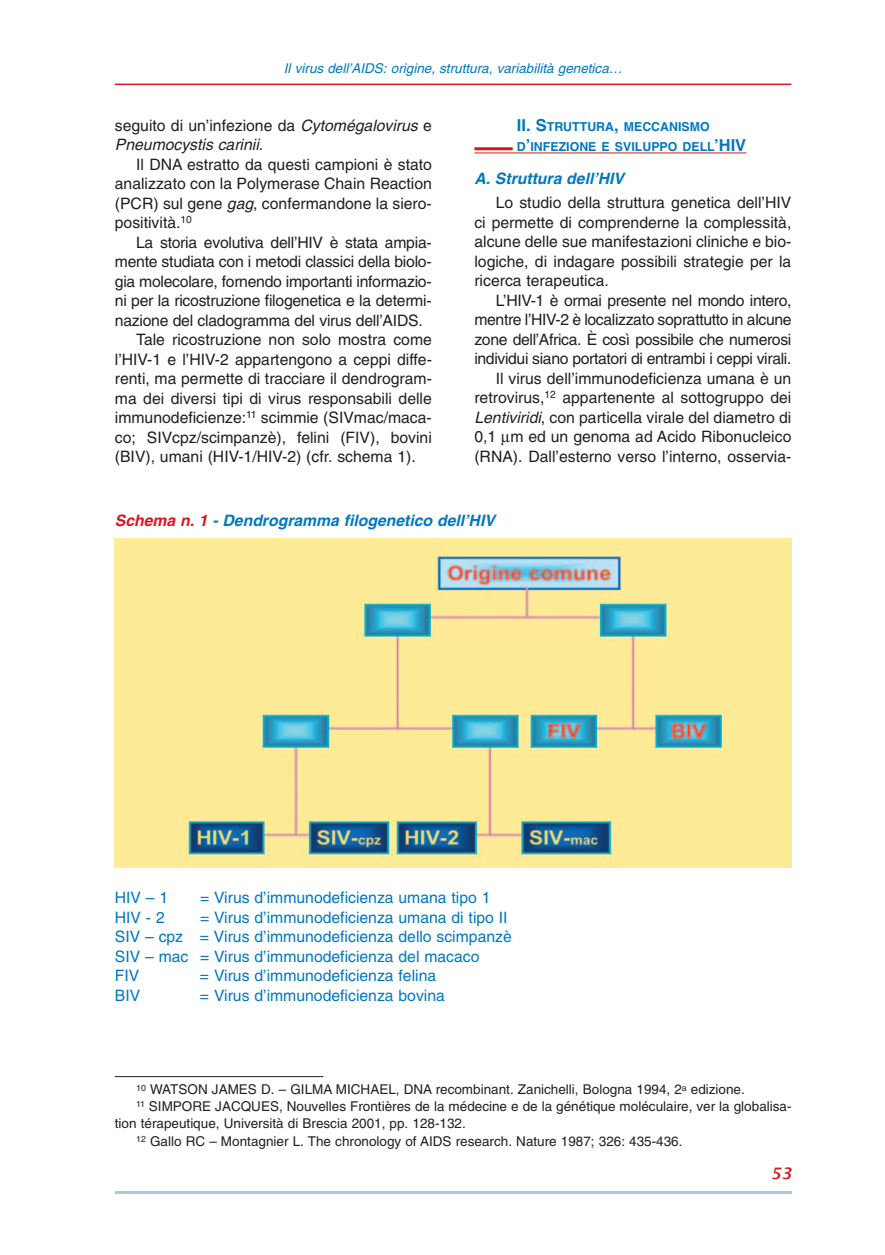
<style>
.page{position:relative;width:885px;height:1255px;background:#fff}
.page>*{position:absolute;margin:0;border:0;box-sizing:border-box;transform-origin:0 0}
.t1{font:15.75px/19.5px "Helvetica";color:#231f20;text-align:justify}
.t2{font:15.75px/19.5px "Helvetica";color:#0078c0}
.t3{font:italic 700 15.75px "Helvetica";color:#0078c0}
.t4{font:italic 15.75px/19.5px "Helvetica";color:#231f20}
.t5{font:italic 600 15.75px "Lucida Sans";color:#d7171f}
.t6{font:13.5px "Helvetica";color:#231f20}
.t7{font:italic 13.5px "Helvetica";color:#0078c0}
.t8{font:700 12.3px/19.5px "Helvetica";color:#0078c0}
.s1{font-style:normal}
.s2{font-style:italic}
.s3{font-size:16.5px}
.s4{color:#d7171f}
</style>
<div class="page">
<hr style="left:115px;top:1191px;width:676px;height:3px;background:#adc7e7">
<hr style="left:115px;top:84px;width:676px;height:1px;background:#d7171f">
<hr style="left:115px;top:1076px;width:208px;height:1px;background:#231f20">
<img style="left:115px;top:538px;width:676px;height:329px">
<hr style="left:474px;top:147px;width:38px;height:3px;background:#d7171f">
<hr style="left:474px;top:153px;width:272px;height:1px;background:#d7171f">
<p class="t7" style="left:284px;top:63px;width:340px">Il virus dell’AIDS: origine, struttura, variabilità genetica…</p>
<p class="t4" style="left:115px;top:117px;width:318px"><span class="s1">seguito di un’infezione da</span> Cytomégalovirus <span class="s1">e<br></span>Pneumocystis carinii<span class="s1">.</span></p>
<p class="t1" style="left:115px;top:156px;width:318px;text-indent:21px">Il DNA estratto da questi campioni è stato analizzato con la Polymerase Chain Reaction (PCR) sul gene <span class="s2">gag</span>, confermandone la siero&shy;positività.<sup>10</sup></p>
<p class="t1" style="left:136px;top:234px;width:297px">La storia evolutiva dell’HIV è stata ampia-</p>
<p class="t1" style="left:115px;top:253px;width:318px">mente studiata con i metodi classici della biolo-</p>
<p class="t1" style="left:115px;top:273px;width:318px">gia molecolare, fornendo importanti informazio-</p>
<p class="t1" style="left:115px;top:292px;width:318px">ni per la ricostruzione filogenetica e la determi-</p>
<p class="t1" style="left:115px;top:312px;width:309px">nazione del cladogramma del virus dell’AIDS.</p>
<p class="t1" style="left:136px;top:331px;width:297px">Tale ricostruzione non solo mostra come</p>
<p class="t1" style="left:115px;top:351px;width:318px">l’HIV-1 e l’HIV-2 appartengono a ceppi diffe-</p>
<p class="t1" style="left:115px;top:370px;width:318px">renti, ma permette di tracciare il dendrogram-</p>
<p class="t1" style="left:115px;top:390px;width:318px">ma dei diversi tipi di virus responsabili delle</p>
<p class="t1" style="left:115px;top:409px;width:318px">immunodeficienze:<sup>11</sup> scimmie (SIVmac/maca-</p>
<p class="t1" style="left:115px;top:429px;width:318px">co; SIVcpz/scimpanzè), felini (FIV), bovini</p>
<p class="t1" style="left:115px;top:448px;width:302px">(BIV), umani (HIV-1/HIV-2) (cfr. schema 1).</p>
<p class="t8" style="left:517px;top:118px;width:231px"><span class="s3">II. S</span>TRUTTURA<span class="s3">,</span> MECCANISMO<br>D<span class="s3">’</span>INFEZIONE E SVILUPPO DELL<span class="s3">’HIV</span></p>
<p class="t3" style="left:474px;top:172px;width:151px">A. Struttura dell’HIV</p>
<p class="t1" style="left:474px;top:194px;width:318px;text-indent:21px">Lo studio della struttura genetica dell’HIV ci permette di comprenderne la complessità, alcune delle sue manifestazioni cliniche e bio&shy;logiche, di indagare possibili strategie per la ricerca terapeutica.</p>
<p class="t1" style="left:474px;top:292px;width:319px;text-align:right">L’HIV-1 è ormai presente nel mondo intero, mentre l’HIV-2 è localizzato soprattutto in alcune zone dell’Africa. È così possibile che numerosi individui siano portatori di entrambi i ceppi virali.<br>Il virus dell’immunodeficienza umana è un retrovirus,<sup>12</sup> appartenente al sottogruppo dei <span class="s2">Lentiviridi</span>, con particella virale del diametro di 0,1 m ed un genoma ad Acido Ribonucleico (RNA). Dall’esterno verso l’interno, osservia-</p>
<p class="t3" style="left:115px;top:514px;width:381px"><span class="s4">Schema n. 1</span> - Dendrogramma filogenetico dell’HIV</p>
<p class="t2" style="left:115px;top:889px;width:55px">HIV – 1</p>
<p class="t2" style="left:200px;top:889px;width:292px">= Virus d’immunodeficienza umana tipo 1</p>
<p class="t2" style="left:115px;top:908px;width:51px">HIV - 2</p>
<p class="t2" style="left:115px;top:908px;width:398px;text-indent:85px">= Virus d’immunodeficienza umana di tipo II SIV – cpz = Virus d’immunodeficienza dello scimpanzè SIV – mac = Virus d’immunodeficienza del macaco<br>FIV</p>
<p class="t2" style="left:200px;top:967px;width:238px">= Virus d’immunodeficienza felina</p>
<p class="t2" style="left:115px;top:986px;width:27px">BIV</p>
<p class="t2" style="left:200px;top:986px;width:246px">= Virus d’immunodeficienza bovina</p>
<p class="t6" style="left:136px;top:1084px;width:610px"><sup>10</sup> WATSON JAMES D. – GILMA MICHAEL, DNA recombinant. Zanichelli, Bologna 1994, 2<sup>a</sup> edizione.</p>
<p class="t6" style="left:136px;top:1101px;width:657px"><sup>11</sup> SIMPORE JACQUES, Nouvelles Frontières de la médecine e de la génétique moléculaire, ver la globalisa-</p>
<p class="t6" style="left:115px;top:1118px;width:352px">tion térapeutique, Università di Brescia 2001, pp. 128-132.</p>
<p class="t6" style="left:136px;top:1135px;width:548px"><sup>12</sup> Gallo RC – Montagnier L. The chronology of AIDS research. Nature 1987; 326: 435-436.</p>
<p class="t5" style="left:770px;top:1164px;width:22px">53</p>
</div>
